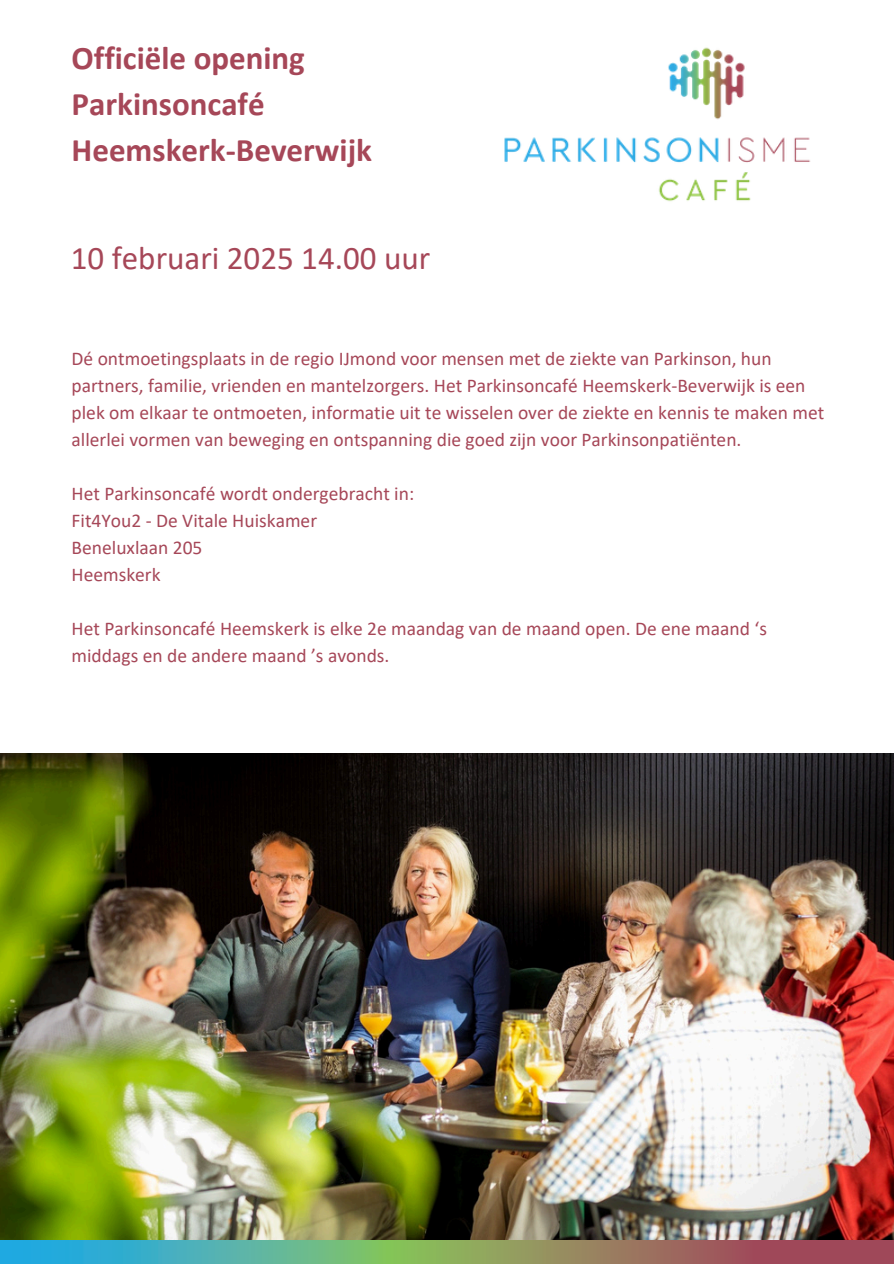
<style>
.page{position:relative;width:894px;height:1264px;background:#fff}
.page>*{position:absolute;margin:0;border:0;box-sizing:border-box;transform-origin:0 0}
.t1{font:700 33px/46.2px "Calibri";color:#a64758}
.t2{font:33px "Calibri";color:#a64758}
.t3{font:19.5px/27px "Calibri";color:#a64758}
</style>
<div class="page">
<img style="left:504px;top:47px;width:307px;height:155px">
<img style="left:0;top:753px;width:893px;height:487px">
<img style="left:0;top:1240px;width:893px;height:23px">
<p class="t1" style="left:72px;top:38px;width:302px">Officiële opening<br>Parkinsoncafé<br>Heemskerk-Beverwijk</p>
<p class="t2" style="left:71px;top:244px;width:361px">10 februari 2025 14.00 uur</p>
<h1 class="t3" style="left:72px;top:347px;width:754px">Dé ontmoetingsplaats in de regio IJmond voor mensen met de ziekte van Parkinson, hun partners, familie, vrienden en mantelzorgers. Het Parkinsoncafé Heemskerk-Beverwijk is een plek om elkaar te ontmoeten, informatie uit te wisselen over de ziekte en kennis te maken met allerlei vormen van beweging en ontspanning die goed zijn voor Parkinsonpatiënten.</h1>
<p class="t3" style="left:72px;top:482px;width:344px">Het Parkinsoncafé wordt ondergebracht in:</p>
<h2 class="t3" style="left:72px;top:509px;width:247px">Fit4You2 - De Vitale Huiskamer</h2>
<p class="t3" style="left:72px;top:536px;width:132px">Beneluxlaan 205</p>
<p class="t3" style="left:72px;top:563px;width:90px">Heemskerk</p>
<p class="t3" style="left:72px;top:617px;width:696px">Het Parkinsoncafé Heemskerk is elke 2e maandag van de maand open. De ene maand ‘s</p>
<p class="t3" style="left:72px;top:644px;width:319px">middags en de andere maand ’s avonds.</p>
</div>
